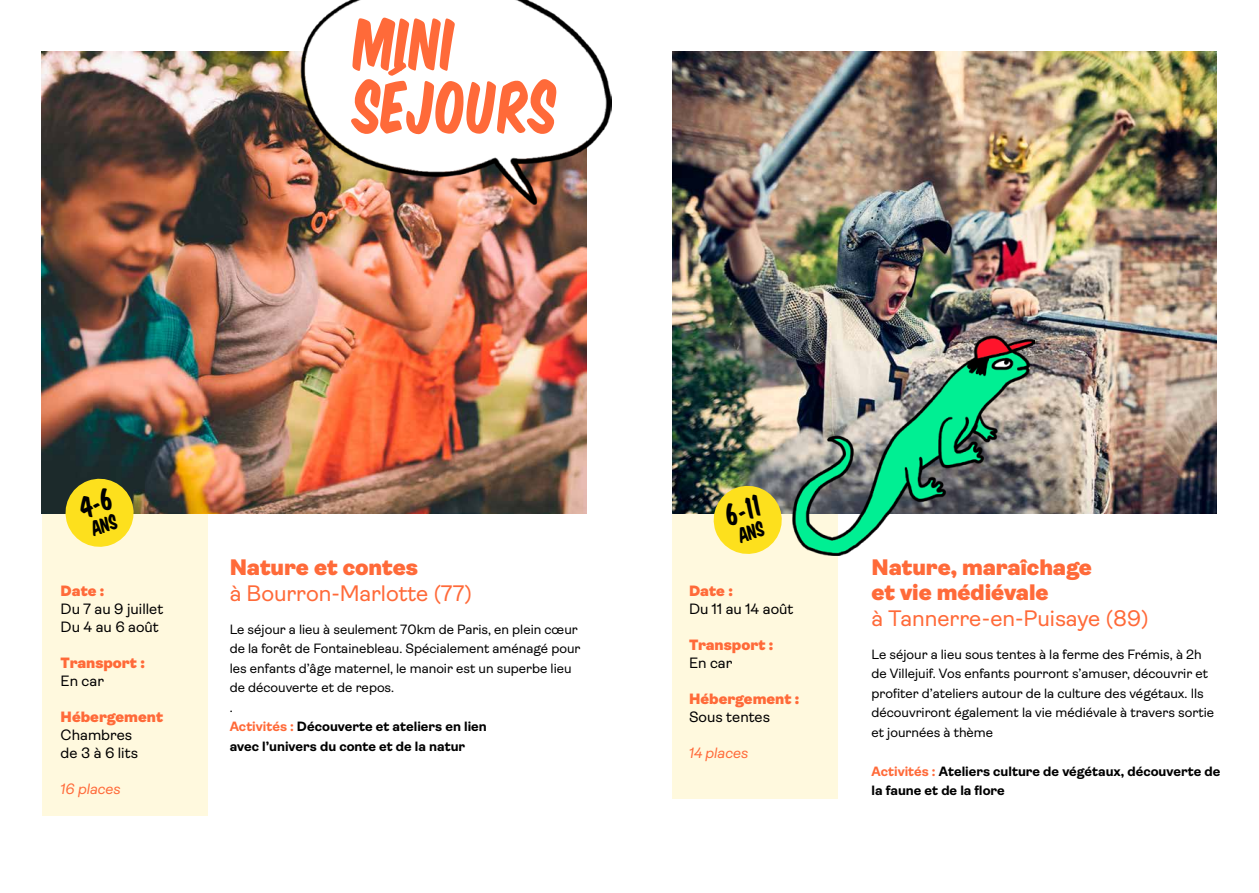
<style>
.page{position:relative;width:1259px;height:893px;background:#fff}
.page>*{position:absolute;margin:0;border:0;box-sizing:border-box;transform-origin:0 0}
.t1{font:67.5px/63px "Komika Title";color:#ff6a39}
.t2{font:28.5px "Komika Title";color:#000}
.t3{font:900 22.5px/25.5px "Ambit";letter-spacing:-.005em;color:#ff6a39}
.t4{font:22.5px "Ambit";letter-spacing:-.005em;color:#ff6a39}
.t5{font:15px/18px "Ambit";color:#000}
.t6{font:900 15px "Ambit";color:#ff6a39}
.t7{font:italic 15px "Ambit";color:#ff6a39}
.t8{font:13.5px/19.5px "Ambit";color:#000}
.t9{font:700 13.5px/19.5px "Ambit";color:#000}
.s1{font-weight:700;color:#ff6a39}
.s2{font-weight:700}
.s3{font-size:19.5px}
.s4{color:#ff6a39}
</style>
<div class="page">
<div style="left:672px;top:513px;width:166px;height:286px;background:#fff9de"></div>
<div style="left:42px;top:513px;width:165px;height:303px;background:#fff9de"></div>
<img style="left:42px;top:52px;width:545px;height:461px">
<img style="left:672px;top:52px;width:544px;height:461px">
<img style="left:301px;top:0;width:310px;height:205px">
<img style="left:792px;top:336px;width:243px;height:220px">
<img style="left:709px;top:481px;width:77px;height:73px">
<svg style="left:61px;top:474px;width:77px;height:73px;background:#cfbe3b"></svg>
<h1 class="t1" style="left:355px;top:9px;width:204px">MINI<br>SÉJOURS</h1>
<p class="t6" style="left:61px;top:583px;width:45px">Date :</p>
<p class="t5" style="left:61px;top:600px;width:104px">Du 7 au 9 juillet<br>Du 4 au 6 août</p>
<p class="t6" style="left:61px;top:655px;width:86px">Transport :</p>
<p class="t5" style="left:61px;top:672px;width:45px">En car</p>
<p class="t6" style="left:61px;top:709px;width:104px">Hébergement</p>
<p class="t5" style="left:61px;top:726px;width:79px">Chambres de 3 à 6 lits</p>
<p class="t7" style="left:61px;top:781px;width:61px">16 places</p>
<h3 class="t3" style="left:230px;top:555px;width:190px">Nature et contes</h3>
<h3 class="t4" style="left:230px;top:581px;width:244px">à Bourron-Marlotte (77)</h3>
<p class="t8" style="left:230px;top:620px;width:352px">Le séjour a lieu à seulement 70km de Paris, en plein cœur de la forêt de Fontainebleau. Spécialement aménagé pour les enfants d’âge maternel, le manoir est un superbe lieu de découverte et de repos.<br>.<br><span class="s1">Activités :</span> <span class="s2">Découverte et ateliers en lien<br>avec l’univers du conte et de la natur</span></p>
<h2 class="t2" style="left:719px;top:496px;width:38px;rotate:-20deg">6<span class="s3">-</span>11</h2>
<p class="t6" style="left:689px;top:583px;width:45px">Date :</p>
<p class="t5" style="left:689px;top:600px;width:106px">Du 11 au 14 août</p>
<p class="t6" style="left:689px;top:637px;width:86px">Transport :</p>
<p class="t5" style="left:689px;top:654px;width:45px">En car</p>
<p class="t6" style="left:689px;top:691px;width:112px">Hébergement :</p>
<p class="t5" style="left:689px;top:708px;width:83px">Sous tentes</p>
<p class="t7" style="left:689px;top:745px;width:61px">14 places</p>
<h3 class="t3" style="left:871px;top:554px;width:222px">Nature, maraîchage et vie médiévale</h3>
<h3 class="t4" style="left:871px;top:606px;width:279px">à Tannerre-en-Puisaye (89)</h3>
<p class="t8" style="left:871px;top:645px;width:344px">Le séjour a lieu sous tentes à la ferme des Frémis, à 2h de Villejuif. Vos enfants pourront s’amuser, découvrir et profiter d’ateliers autour de la culture des végétaux. Ils découvriront également la vie médiévale à travers sortie et journées à thème</p>
<p class="t9" style="left:871px;top:762px;width:350px"><span class="s4">Activités :</span> Ateliers culture de végétaux, découverte de la faune et de la flore</p>
</div>
